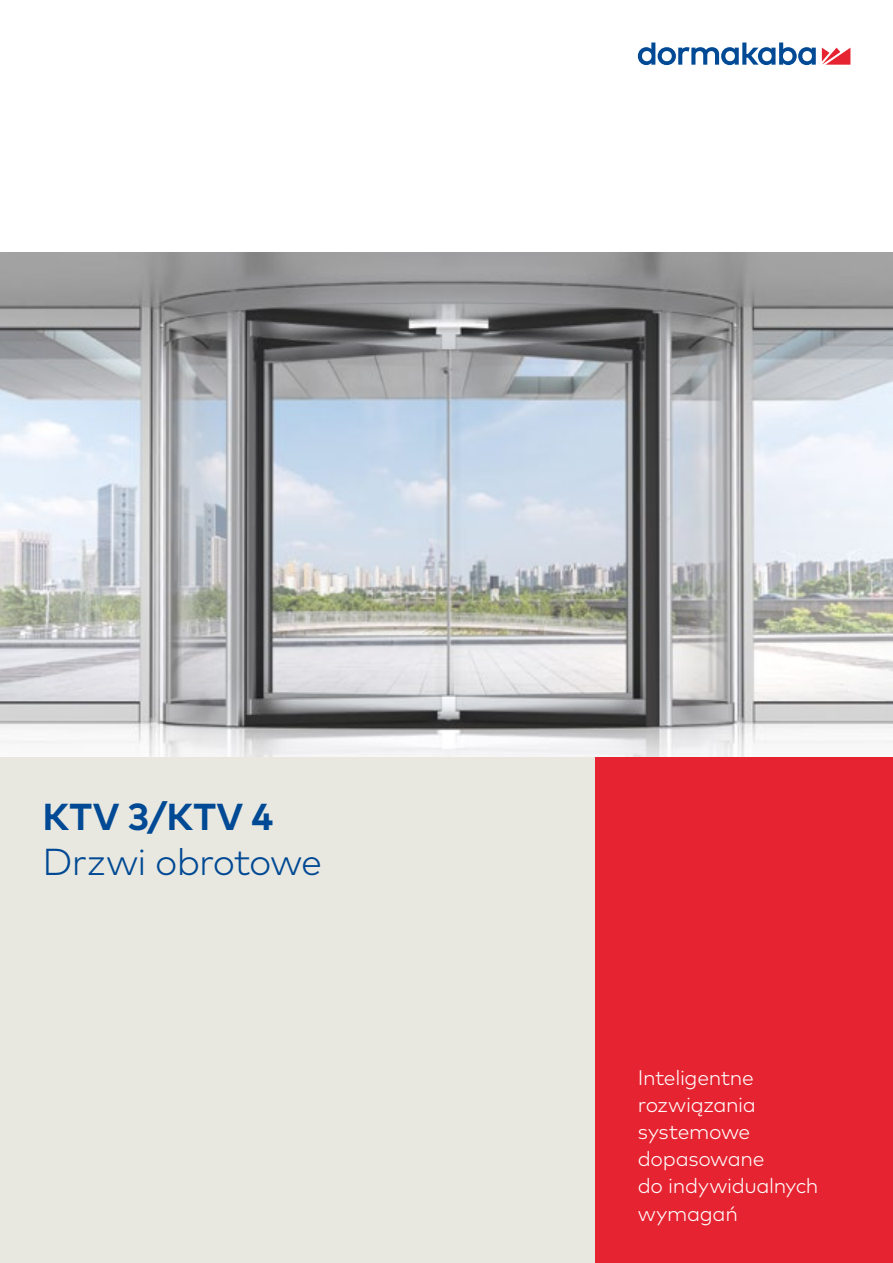
<style>
.page{position:relative;width:893px;height:1263px;background:#fff}
.page>*{position:absolute;margin:0;border:0;box-sizing:border-box;transform-origin:0 0}
.t1{font:300 37.5px "Mark Pro";letter-spacing:-.025em;color:#004994}
.t2{font:700 37.5px "Mark Pro";letter-spacing:.01em;color:#004994}
.t3{font:300 21px/27px "Mark Pro";letter-spacing:-.015em;color:#fff}
</style>
<div class="page">
<svg style="left:822px;top:48px;width:28px;height:17px"></svg>
<svg style="left:638px;top:43px;width:178px;height:22px"></svg>
<img style="left:0;top:253px;width:893px;height:505px">
<div style="left:0;top:758px;width:595px;height:505px;background:#e9e8e0"></div>
<div style="left:595px;top:758px;width:298px;height:505px;background:#e62330"></div>
<h1 class="t2" style="left:43px;top:788px;width:232px">KTV 3/KTV 4</h1>
<h1 class="t1" style="left:43px;top:834px;width:281px">Drzwi obrotowe</h1>
<p class="t3" style="left:638px;top:1063px;width:182px">Inteligentne rozwiązania systemowe dopasowane<br>do indywidualnych wymagań</p>
</div>
